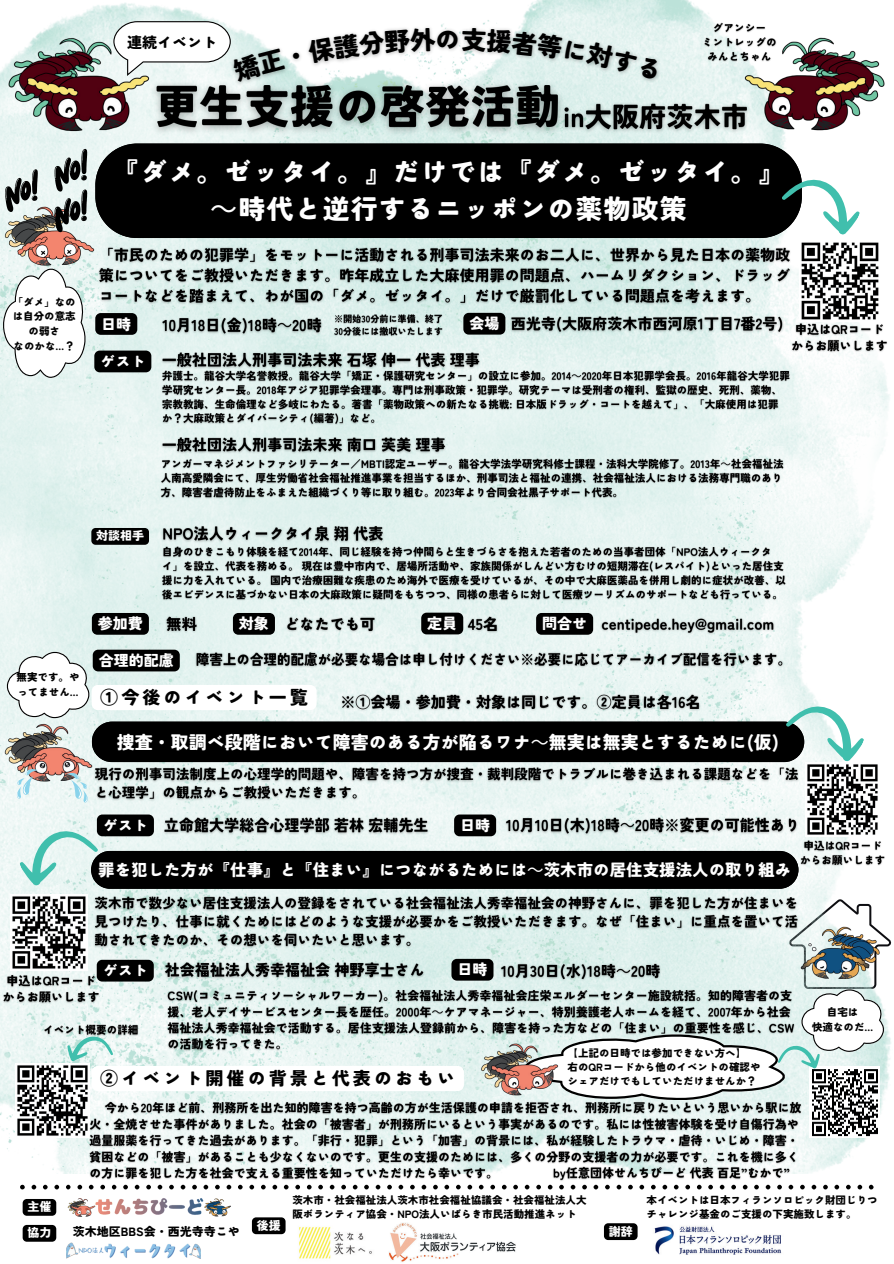
<style>
.page{position:relative;width:894px;height:1264px;background:#fff}
.page>*{position:absolute;margin:0;border:0;box-sizing:border-box;transform-origin:0 0}
.t1{font:900 27px/37.2px "Tsunagi Gothic";letter-spacing:.04em;color:#fff;text-align:center}
.t2{font:900 25.5px "Tsunagi Gothic";color:#000}
.t3{font:900 18px "Tsunagi Gothic";color:#fff}
.t4{font:900 18px "Tsunagi Gothic";letter-spacing:.17em;color:#000}
.t5{font:900 16.5px "Tsunagi Gothic";color:#fff}
.t6{font:900 15px "Tsunagi Gothic";color:#fff}
.t7{font:900 15px "Tsunagi Gothic";color:#000}
.t8{font:900 12px "Tsunagi Gothic";color:#000}
.t9{font:900 12px/26px "Tsunagi Gothic";color:#fff}
.t10{font:900 10.5px/14.7px "Tsunagi Gothic";color:#000}
.s1{font-family:"Noto Sans CJ Ksc";font-weight:400}
</style>
<div class="page">
<img style="left:0;top:0;width:892px;height:1174px">
<img style="left:654px;top:1226px;width:128px;height:29px">
<img style="left:67px;top:1198px;width:164px;height:19px">
<img style="left:67px;top:1242px;width:134px;height:15px">
<img style="left:299px;top:1227px;width:73px;height:32px">
<img style="left:389px;top:1223px;width:127px;height:38px">
<svg style="left:20px;top:1184px;width:5px;height:5px"></svg>
<svg style="left:32px;top:1184px;width:830px;height:5px"></svg>
<svg style="left:868px;top:1184px;width:5px;height:5px"></svg>
<img style="left:701px;top:21px;width:34px;height:43px">
<img style="left:735px;top:1px;width:157px;height:159px">
<img style="left:0;top:1px;width:159px;height:160px">
<div style="left:95px;top:143px;width:706px;height:95px;background:#000"></div>
<img style="left:11px;top:894px;width:76px;height:76px">
<img style="left:799px;top:240px;width:81px;height:80px">
<img style="left:805px;top:762px;width:74px;height:74px">
<svg style="left:780px;top:179px;width:80px;height:56px"></svg>
<svg style="left:19px;top:830px;width:779px;height:58px;background:#4a5150"></svg>
<img style="left:0;top:701px;width:7px;height:98px">
<img style="left:808px;top:1099px;width:71px;height:38px">
<img style="left:164px;top:986px;width:359px;height:67px">
<img style="left:0;top:182px;width:99px;height:100px">
<svg style="left:95px;top:313px;width:42px;height:22px"></svg>
<svg style="left:3px;top:269px;width:82px;height:109px"></svg>
<svg style="left:5px;top:169px;width:33px;height:43px"></svg>
<svg style="left:55px;top:149px;width:32px;height:83px;background:#828887"></svg>
<img style="left:15px;top:1063px;width:74px;height:74px">
<svg style="left:523px;top:899px;width:368px;height:200px"></svg>
<img style="left:476px;top:1023px;width:87px;height:75px">
<img style="left:86px;top:1098px;width:719px;height:82px">
<img style="left:158px;top:521px;width:231px;height:26px">
<img style="left:158px;top:313px;width:168px;height:27px">
<img style="left:158px;top:347px;width:326px;height:26px">
<svg style="left:94px;top:350px;width:57px;height:22px"></svg>
<svg style="left:91px;top:528px;width:58px;height:17px"></svg>
<img style="left:158px;top:432px;width:291px;height:27px">
<svg style="left:463px;top:313px;width:42px;height:21px"></svg>
<img style="left:505px;top:311px;width:282px;height:28px">
<img style="left:159px;top:367px;width:633px;height:60px">
<img style="left:159px;top:455px;width:627px;height:46px">
<img style="left:159px;top:543px;width:629px;height:60px">
<img style="left:94px;top:243px;width:701px;height:67px">
<svg style="left:421px;top:612px;width:42px;height:22px"></svg>
<img style="left:463px;top:611px;width:38px;height:25px">
<svg style="left:23px;top:1199px;width:33px;height:16px"></svg>
<svg style="left:23px;top:1224px;width:33px;height:17px"></svg>
<svg style="left:604px;top:1223px;width:33px;height:16px"></svg>
<svg style="left:252px;top:1217px;width:33px;height:17px"></svg>
<img style="left:160px;top:957px;width:268px;height:26px">
<img style="left:495px;top:958px;width:169px;height:27px">
<div style="left:97px;top:959px;width:57px;height:22px;background:#000;border-radius:5px"></div>
<div style="left:451px;top:958px;width:42px;height:22px;background:#000;border-radius:5px"></div>
<img style="left:91px;top:892px;width:710px;height:58px">
<img style="left:159px;top:813px;width:274px;height:26px">
<img style="left:501px;top:813px;width:300px;height:27px">
<div style="left:454px;top:814px;width:42px;height:22px;background:#000;border-radius:5px"></div>
<div style="left:97px;top:814px;width:57px;height:22px;background:#000;border-radius:5px"></div>
<img style="left:91px;top:803px;width:711px;height:1px">
<svg style="left:67px;top:1035px;width:397px;height:56px"></svg>
<img style="left:549px;top:1162px;width:243px;height:19px">
<img style="left:789px;top:320px;width:102px;height:35px">
<img style="left:798px;top:837px;width:90px;height:31px">
<img style="left:1px;top:971px;width:102px;height:35px">
<img style="left:42px;top:1021px;width:100px;height:18px">
<svg style="left:92px;top:613px;width:57px;height:21px"></svg>
<img style="left:161px;top:611px;width:42px;height:26px">
<svg style="left:233px;top:613px;width:42px;height:21px"></svg>
<img style="left:282px;top:612px;width:97px;height:24px">
<svg style="left:536px;top:613px;width:57px;height:21px"></svg>
<img style="left:596px;top:613px;width:183px;height:25px">
<img style="left:332px;top:312px;width:113px;height:26px">
<img style="left:192px;top:648px;width:600px;height:1px">
<svg style="left:7px;top:649px;width:857px;height:154px"></svg>
<img style="left:222px;top:20px;width:447px;height:73px">
<img style="left:146px;top:75px;width:424px;height:66px">
<img style="left:557px;top:96px;width:198px;height:42px">
<div style="left:92px;top:685px;width:224px;height:25px;background:#fff;border-radius:6px"></div>
<img style="left:336px;top:689px;width:367px;height:26px">
<svg style="left:113px;top:21px;width:172px;height:62px"></svg>
<svg style="left:292px;top:52px;width:8px;height:7px"></svg>
<svg style="left:306px;top:27px;width:130px;height:37px"></svg>
<svg style="left:461px;top:27px;width:199px;height:53px;background:#d7e4e1"></svg>
<h3 class="t7" style="left:127px;top:33px;width:91px">連続イベント</h3>
<h2 class="t2" style="left:435px;top:24px;width:27px">の</h2>
<h1 class="t1" style="left:112px;top:152px;width:674px">『ダメ。ゼッタイ。』だけでは『ダメ。ゼッタイ。』<span class="s1">～</span>時代と逆行するニッポンの薬物政策</h1>
<p class="t10" style="left:13px;top:294px;width:64px;text-align:center">「ダメ」なのは自分の意志の弱さ<br>なのかな…？</p>
<h3 class="t6" style="left:101px;top:315px;width:31px">日時</h3>
<h3 class="t6" style="left:100px;top:352px;width:46px">ゲスト</h3>
<h3 class="t6" style="left:469px;top:314px;width:31px">会場</h3>
<p class="t9" style="left:96px;top:522px;width:50px">対談相手</p>
<p class="t10" style="left:17px;top:669px;width:64px">無実です。やってません…</p>
<h3 class="t6" style="left:427px;top:614px;width:31px">定員</h3>
<h3 class="t6" style="left:98px;top:614px;width:46px">参加費</h3>
<h3 class="t6" style="left:239px;top:614px;width:31px">対象</h3>
<h3 class="t6" style="left:542px;top:614px;width:46px">問合せ</h3>
<h3 class="t6" style="left:99px;top:651px;width:76px">合理的配慮</h3>
<h3 class="t4" style="left:100px;top:686px;width:209px">①今後のイベント一覧</h3>
<h3 class="t3" style="left:117px;top:731px;width:663px">捜査・取調べ段階において障害のある方が陥るワナ<span class="s1">～</span>無実は無実とするために(仮)</h3>
<h3 class="t6" style="left:103px;top:816px;width:46px">ゲスト</h3>
<h3 class="t6" style="left:460px;top:816px;width:31px">日時</h3>
<h3 class="t5" style="left:98px;top:859px;width:694px">罪を犯した方が『仕事』と『住まい』につながるためには<span class="s1">～</span>茨木市の居住支援法人の取り組み</h3>
<h3 class="t6" style="left:103px;top:961px;width:46px">ゲスト</h3>
<h3 class="t6" style="left:457px;top:960px;width:31px">日時</h3>
<h3 class="t4" style="left:100px;top:1067px;width:356px">②イベント開催の背景と代表のおもい</h3>
<p class="t10" style="left:567px;top:1046px;width:194px;line-height:14px">【上記の日時では参加できない方へ】<br>右のQRコードから他のイベントの確認やシェアだけでもしていただけませんか？</p>
<p class="t10" style="left:811px;top:1004px;width:63px;text-align:center">自宅は<br>快適なのだ…</p>
<p class="t9" style="left:27px;top:1193px;width:26px">主催協力</p>
<p class="t8" style="left:73px;top:1223px;width:168px">茨木地区BBS会・西光寺寺こや</p>
<p class="t9" style="left:257px;top:1211px;width:26px">後援</p>
<p class="t10" style="left:292px;top:1192px;width:296px;line-height:14px">茨木市・社会福祉法人茨木市社会福祉協議会・社会福祉法人大阪ボランティア協会・NPO法人いばらき市民活動推進ネット</p>
<p class="t9" style="left:608px;top:1217px;width:26px">謝辞</p>
<p class="t10" style="left:646px;top:1192px;width:232px;line-height:14px">本イベントは日本フィランソロピック財団じりつチャレンジ基金のご支援の下実施致します。</p>
</div>
